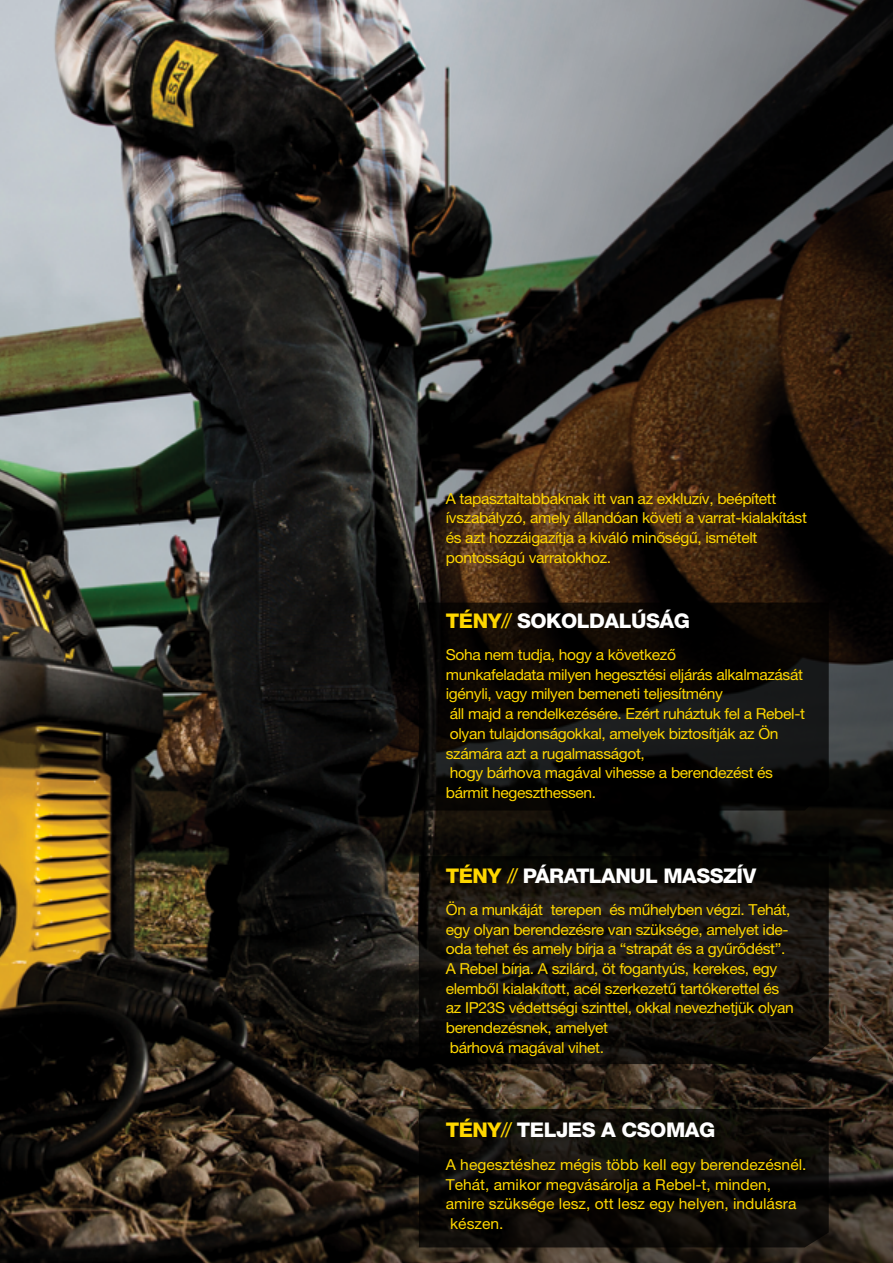
<style>
.page{position:relative;width:893px;height:1263px;background:#fff}
.page>*{position:absolute;margin:0;border:0;box-sizing:border-box;transform-origin:0 0}
.t1{font:800 20.25px "Helvetica Neue LT Pro";letter-spacing:-.025em;color:#fff}
.t2{font:800 20.25px "Helvetica Neue LT Pro";color:#ffd700}
.t3{font:15.15px/19.6px "Helvetica Neue LT Pro";letter-spacing:-.025em;color:#ffd700}
.t4{font:15.15px/19.6px "Helvetica Neue LT Pro";color:#ffd700}
.s1{color:#ffd700}
.s2{font-weight:400;color:#ffd700}
</style>
<div class="page">
<img style="left:0;top:0;width:74px;height:1263px">
<img style="left:74px;top:0;width:819px;height:1263px">
<svg style="left:419px;top:603px;width:410px;height:207px;background:#0c0a09"></svg>
<svg style="left:419px;top:856px;width:410px;height:208px;background:#14110d"></svg>
<svg style="left:419px;top:1109px;width:410px;height:138px;background:#0d0b07"></svg>
<p class="t3" style="left:446px;top:488px;width:363px">A tapasztaltabbaknak itt van az exkluzív, beépített ívszabályzó, amely állandóan követi a varrat-kialakítást és azt hozzáigazítja a kiváló minőségű, ismételt pontosságú varratokhoz.</p>
<h1 class="t2" style="left:446px;top:608px;width:15px">TÉN</h1>
<h1 class="t1" style="left:488px;top:608px;width:204px"><span class="s1">Y</span><span class="s2">//</span> Sokoldalúság</h1>
<p class="t3" style="left:446px;top:645px;width:361px">Soha nem tudja, hogy a következő<br>munkafeladata milyen hegesztési eljárás alkalmazását igényli, vagy milyen bemeneti teljesítmény<br>áll majd a rendelkezésére. Ezért ruháztuk fel a Rebel-t olyan tulajdonságokkal, amelyek biztosítják az Ön számára azt a rugalmasságot,<br>hogy bárhova magával vihesse a berendezést és bármit hegeszthessen.</p>
<h1 class="t2" style="left:446px;top:863px;width:15px">TÉN</h1>
<h1 class="t1" style="left:488px;top:863px;width:271px"><span class="s1">Y</span> <span class="s2">//</span> Páratlanul masszív</h1>
<p class="t3" style="left:446px;top:899px;width:350px">Ön a munkáját terepen és műhelyben végzi. Tehát, egy olyan berendezésre van szüksége, amelyet ide&shy;oda tehet és amely bírja a “strapát és a gyűrődést”.<br>A Rebel bírja. A szilárd, öt fogantyús, kerekes, egy elemből kialakított, acél szerkezetű tartókerettel és az IP23S védettségi szinttel, okkal nevezhetjük olyan berendezésnek, amelyet<br>bárhová magával vihet.</p>
<h1 class="t2" style="left:446px;top:1118px;width:15px">TÉN</h1>
<h1 class="t1" style="left:488px;top:1118px;width:229px"><span class="s1">Y</span><span class="s2">//</span> teljes A csomag</h1>
<p class="t4" style="left:446px;top:1154px;width:362px">A hegesztéshez mégis több kell egy berendezésnél.<br>Tehát, amikor megvásárolja a Rebel-t, minden, amire szüksége lesz, ott lesz egy helyen, indulásra készen.</p>
</div>
